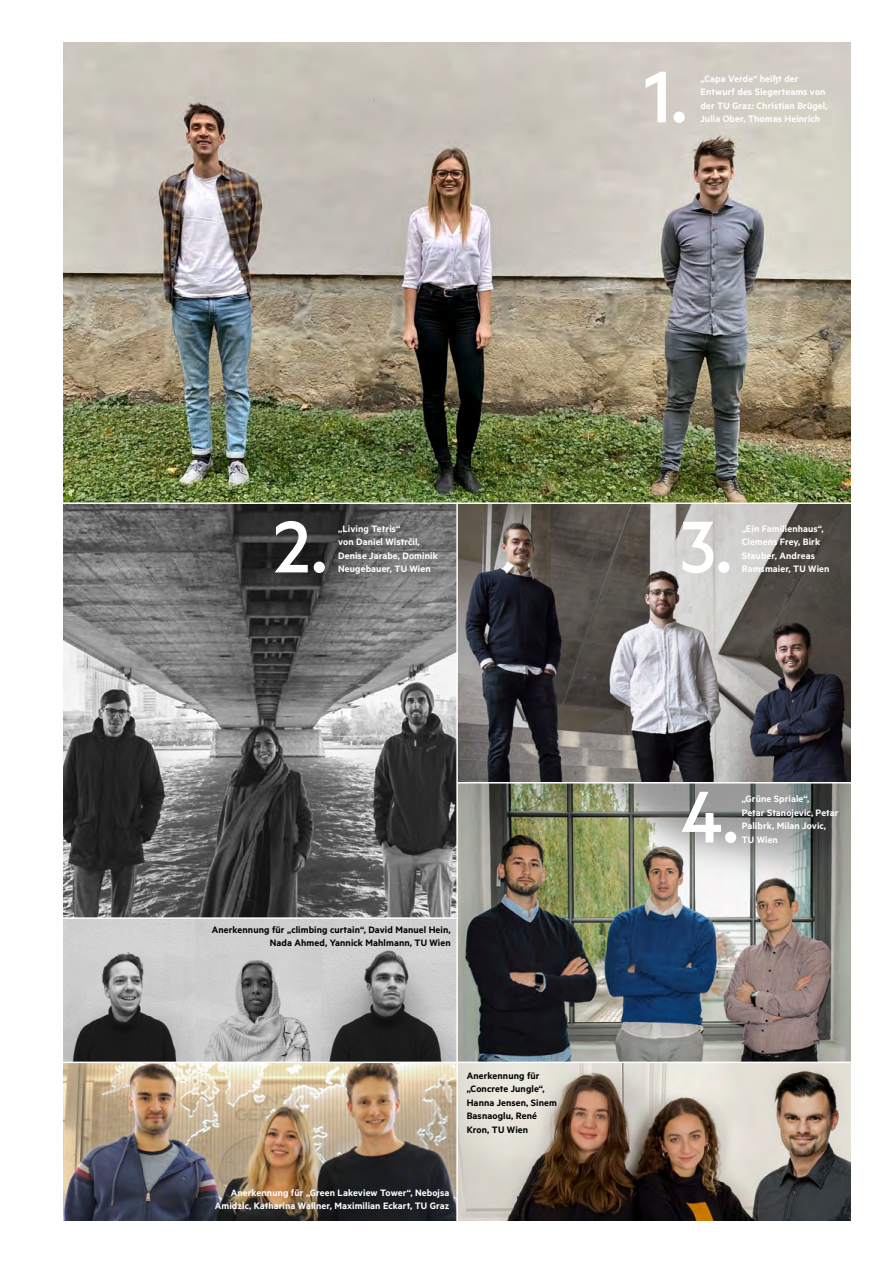
<style>
.page{position:relative;width:893px;height:1263px;background:#fff}
.page>*{position:absolute;margin:0;border:0;box-sizing:border-box;transform-origin:0 0}
.t1{font:500 82.5px "Metric";color:#fff}
.t2{font:600 10.5px/13.5px "Metric";letter-spacing:.01em;color:#fff}
.t3{font:600 10.5px/13.5px "Metric";letter-spacing:.01em;color:#000;text-align:right}
</style>
<div class="page">
<img style="left:64px;top:43px;width:786px;height:1177px">
<hr style="left:32px;top:1061px;width:861px;height:2px;background:#fff">
<hr style="left:32px;top:502px;width:861px;height:2px;background:#fff">
<hr style="left:32px;top:917px;width:425px;height:2px;background:#fff">
<hr style="left:457px;top:782px;width:425px;height:1px;background:#fff">
<hr style="left:456px;top:503px;width:2px;height:760px;background:#fff">
<h1 class="t1" style="left:644px;top:49px;width:45px">1.</h1>
<p class="t2" style="left:701px;top:71px;width:129px">„Capa Verde“ heißt der<br>Entwurf des Siegerteams von der TU Graz: Christian Brügel,<br>Julia Ober, Thomas Heinrich</p>
<h1 class="t1" style="left:273px;top:499px;width:56px">2.</h1>
<h1 class="t1" style="left:680px;top:499px;width:53px">3.</h1>
<p class="t2" style="left:338px;top:521px;width:101px">„Living Tetris“<br>von Daniel Wistrčil,<br>Denise Jarabe, Dominik<br>Neugebauer, TU Wien</p>
<p class="t2" style="left:742px;top:522px;width:89px">„Ein Familienhaus“,<br>Clemens Frey, Birk<br>Stauber, Andreas<br>Ramsmaier, TU Wien</p>
<p class="t3" style="left:212px;top:922px;width:241px">Anerkennung für „climbing curtain“, David Manuel Hein,<br>Nada Ahmed, Yannick Mahlmann, TU Wien</p>
<p class="t3" style="left:467px;top:1068px;width:92px;text-align:left">Anerkennung für „Concrete Jungle“,<br>Hanna Jensen, Sinem<br>Basnaoglu, René<br>Kron, TU Wien</p>
<p class="t2" style="left:215px;top:1185px;width:236px;text-align:right">Anerkennung für „Green Lakeview Tower“, Nebojsa<br>Amidzic, Katharina Wallner, Maximilian Eckart, TU Graz</p>
<h1 class="t1" style="left:680px;top:769px;width:60px">4.</h1>
<p class="t2" style="left:742px;top:792px;width:98px">„Grüne Spriale“,<br>Petar Stanojevic, Petar<br>Palibrk, Milan Jovic,<br>TU Wien</p>
</div>
